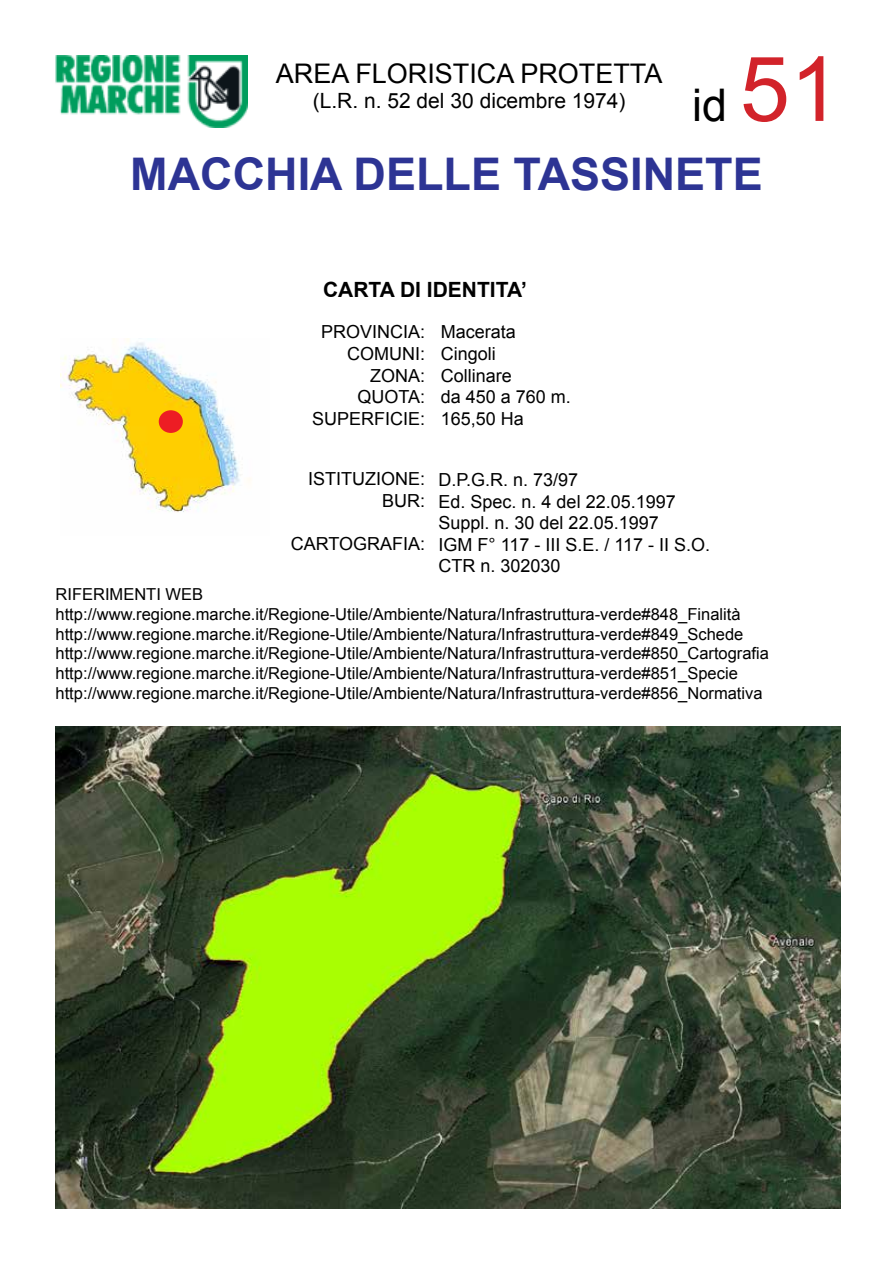
<style>
.page{position:relative;width:893px;height:1263px;background:#fff}
.page>*{position:absolute;margin:0;border:0;box-sizing:border-box;transform-origin:0 0}
.t1{font:700 45px "Arial";color:#2d3494}
.t2{font:45px "Arial";color:#000}
.t3{font:27px "Arial";color:#000}
.t4{font:21px "Arial";color:#000}
.t5{font:700 21px "Arial";color:#000}
.t6{font:18px/21.6px "Arial";color:#000}
.t7{font:16.5px/19.8px "Arial";color:#000}
.s1{font-size:90px;color:#d2232a}
</style>
<div class="page">
<img style="left:56px;top:727px;width:784px;height:482px">
<img style="left:55px;top:55px;width:192px;height:72px">
<img style="left:61px;top:339px;width:190px;height:174px">
<div style="left:159px;top:410px;width:24px;height:23px;background:#ed1d24;border-radius:50%"></div>
<h2 class="t3" style="left:276px;top:56px;width:388px">AREA FLORISTICA PROTETTA</h2>
<p class="t4" style="left:313px;top:87px;width:314px">(L.R. n. 52 del 30 dicembre 1974)</p>
<h1 class="t2" style="left:692px;top:76px;width:149px">id <span class="s1">51</span></h1>
<h1 class="t1" style="left:130px;top:144px;width:634px">MACCHIA DELLE TASSINETE</h1>
<p class="t5" style="left:323px;top:276px;width:205px">CARTA DI IDENTITA’</p>
<p class="t6" style="left:312px;top:321px;width:115px;text-align:right">PROVINCIA:<br>COMUNI:<br>ZONA:<br>QUOTA:<br>SUPERFICIE:</p>
<p class="t6" style="left:441px;top:321px;width:132px">Macerata<br>Cingoli<br>Collinare<br>da 450 a 760 m.<br>165,50 Ha</p>
<p class="t6" style="left:308px;top:468px;width:119px;text-align:right">ISTITUZIONE:<br>BUR:</p>
<p class="t6" style="left:291px;top:533px;width:136px">CARTOGRAFIA:</p>
<p class="t7" style="left:56px;top:584px;width:715px">RIFERIMENTI WEB http://www.regione.marche.it/Regione-Utile/Ambiente/Natura/Infrastruttura-verde#848_Finalità http://www.regione.marche.it/Regione-Utile/Ambiente/Natura/Infrastruttura-verde#849_Schede http://www.regione.marche.it/Regione-Utile/Ambiente/Natura/Infrastruttura-verde#850_Cartografia http://www.regione.marche.it/Regione-Utile/Ambiente/Natura/Infrastruttura-verde#851_Specie http://www.regione.marche.it/Regione-Utile/Ambiente/Natura/Infrastruttura-verde#856_Normativa</p>
<p class="t6" style="left:439px;top:469px;width:273px">D.P.G.R. n. 73/97<br>Ed. Spec. n. 4 del 22.05.1997<br>Suppl. n. 30 del 22.05.1997<br>IGM F° 117 - III S.E. / 117 - II S.O.<br>CTR n. 302030</p>
</div>
